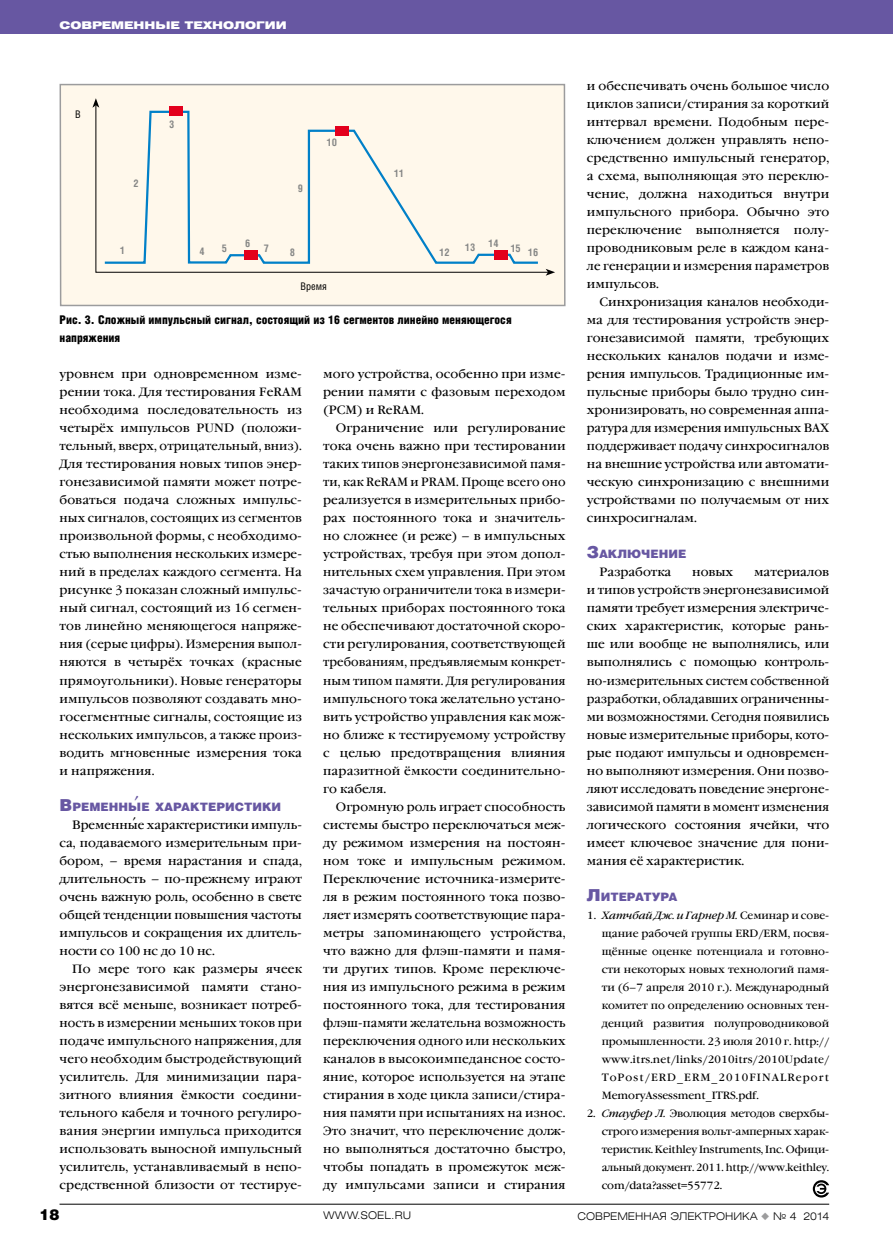
<style>
.page{position:relative;width:893px;height:1251px;background:#fff}
.page>*{position:absolute;margin:0;border:0;box-sizing:border-box;transform-origin:0 0}
.t1{font:900 15px "Helios";color:#000}
.t2{font:12px/18px "Garamond Book C";letter-spacing:.01em;color:#000;text-align:justify}
.t3{font:900 12px/18px "Helios Cond";color:#000}
.t4{font:900 11.55px "Helios";color:#6757a2}
.t5{font:10.5px/18px "Garamond Book C";letter-spacing:-.005em;color:#000;text-align:justify}
.t6{font:300 10.5px "Helios Ext";color:#000}
.t7{font:700 10.5px "Helios Cond";color:#868786}
.t8{font:900 10.5px "Helios Ext";color:#fff}
.t9{font:10.5px "Helios Cond";color:#000}
.s1{font-size:16.5px}
.s2{font-style:italic}
.s3{color:#9c9c9d}
</style>
<div class="page">
<div style="left:0;top:0;width:893px;height:34px;background:#6757a2"></div>
<hr style="left:60px;top:1203px;width:769px;height:1px;background:#000">
<div style="left:60px;top:85px;width:505px;height:220px;background:#fff8eb"></div>
<svg style="left:95px;top:106px;width:451px;height:167px"></svg>
<svg style="left:92px;top:98px;width:7px;height:10px"></svg>
<svg style="left:546px;top:269px;width:9px;height:7px"></svg>
<svg style="left:103px;top:110px;width:437px;height:155px"></svg>
<div style="left:494px;top:250px;width:13px;height:9px;background:#e3001d"></div>
<div style="left:336px;top:126px;width:13px;height:10px;background:#e3001d"></div>
<div style="left:244px;top:251px;width:14px;height:9px;background:#e3001d"></div>
<div style="left:169px;top:107px;width:14px;height:9px;background:#e3001d"></div>
<div style="left:60px;top:84px;width:506px;height:222px;border:2px solid #9c9c9d"></div>
<svg style="left:813px;top:1180px;width:16px;height:17px"></svg>
<p class="t8" style="left:60px;top:19px;width:229px">Современные технологии</p>
<p class="t9" style="left:75px;top:108px;width:7px">В</p>
<p class="t7" style="left:134px;top:177px;width:7px">2</p>
<p class="t7" style="left:120px;top:244px;width:6px">1</p>
<p class="t7" style="left:169px;top:118px;width:7px">3</p>
<p class="t7" style="left:199px;top:245px;width:7px">4</p>
<p class="t7" style="left:222px;top:242px;width:7px">5</p>
<p class="t7" style="left:245px;top:237px;width:7px">6</p>
<p class="t7" style="left:264px;top:241px;width:6px">7</p>
<p class="t7" style="left:298px;top:181px;width:7px">9</p>
<p class="t7" style="left:290px;top:246px;width:7px">8</p>
<p class="t7" style="left:327px;top:136px;width:12px">10</p>
<p class="t9" style="left:301px;top:280px;width:28px">Время</p>
<p class="t7" style="left:394px;top:167px;width:11px">11</p>
<p class="t7" style="left:439px;top:245px;width:12px">12</p>
<p class="t7" style="left:465px;top:241px;width:75px">13 14 15 16</p>
<p class="t3" style="left:60px;top:311px;width:454px">Рис. 3. Сложный импульсный сигнал, состоящий из 16 сегментов линейно меняющегося напряжения</p>
<p class="t2" style="left:60px;top:365px;width:244px">уровнем при одновременном изме&shy;рении тока. Для тестирования FeRAM необходима последовательность из четырёх импульсов PUND (положи&shy;тельный, вверх, отрицательный, вниз).<br>Для тестирования новых типов энер&shy;гонезависимой памяти может потре&shy;боваться подача сложных импульс&shy;ных сигналов, состоящих из сегментов произвольной формы, с необходимо&shy;стью выполнения нескольких измере&shy;ний в пределах каждого сегмента. На рисунке 3 показан сложный импульс&shy;ный сигнал, состоящий из 16 сегмен&shy;тов линейно меняющегося напряже&shy;ния (серые цифры). Измерения выпол&shy;няются в четырёх точках (красные прямоугольники). Новые генераторы импульсов позволяют создавать мно&shy;госегментные сигналы, состоящие из нескольких импульсов, а также произ&shy;водить мгновенные измерения тока и напряжения.</p>
<p class="t4" style="left:60px;top:799px;width:223px"><span class="s1">В</span>ременные характеристики</p>
<p class="t2" style="left:60px;top:815px;width:244px;text-indent:13px">Временные характеристики импуль&shy;са, подаваемого измерительным при&shy;бором, – время нарастания и спада, длительность – по-прежнему играют очень важную роль, особенно в свете общей тенденции повышения частоты импульсов и сокращения их длитель&shy;ности со 100 нс до 10 нс.</p>
<p class="t2" style="left:60px;top:959px;width:244px;text-indent:13px">По мере того как размеры ячеек энергонезависимой памяти стано&shy;вятся всё меньше, возникает потреб&shy;ность в измерении меньших токов при подаче импульсного напряжения, для чего необходим быстродействующий усилитель. Для минимизации пара&shy;зитного влияния ёмкости соедини&shy;тельного кабеля и точного регулиро&shy;вания энергии импульса приходится использовать выносной импульсный усилитель, устанавливаемый в непо&shy;средственной близости от тестируе-</p>
<p class="t2" style="left:323px;top:365px;width:244px">мого устройства, особенно при изме&shy;рении памяти с фазовым переходом (PCM) и ReRAM.</p>
<p class="t2" style="left:323px;top:419px;width:244px;text-indent:13px">Ограничение или регулирование тока очень важно при тестировании таких типов энергонезависимой памя&shy;ти, как ReRAM и PRAM. Проще всего оно реализуется в измерительных прибо&shy;рах постоянного тока и значитель&shy;но сложнее (и реже) – в импульсных устройствах, требуя при этом допол&shy;нительных схем управления. При этом зачастую ограничители тока в измери&shy;тельных приборах постоянного тока не обеспечивают достаточной скоро&shy;сти регулирования, соответствующей требованиям, предъявляемым конкрет&shy;ным типом памяти. Для регулирования импульсного тока желательно устано&shy;вить устройство управления как мож&shy;но ближе к тестируемому устройству с целью предотвращения влияния паразитной ёмкости соединительно&shy;го кабеля.</p>
<p class="t2" style="left:323px;top:797px;width:244px;text-indent:13px">Огромную роль играет способность системы быстро переключаться меж&shy;ду режимом измерения на постоян&shy;ном токе и импульсным режимом.<br>Переключение источника-измерите&shy;ля в режим постоянного тока позво&shy;ляет измерять соответствующие пара&shy;метры запоминающего устройства, что важно для флэш-памяти и памя&shy;ти других типов. Кроме переключе&shy;ния из импульсного режима в режим постоянного тока, для тестирования флэш-памяти желательна возможность переключения одного или нескольких каналов в высокоимпедансное состо&shy;яние, которое используется на этапе стирания в ходе цикла записи/стира&shy;ния памяти при испытаниях на износ.<br>Это значит, что переключение долж&shy;но выполняться достаточно быстро, чтобы попадать в промежуток меж&shy;ду импульсами записи и стирания</p>
<p class="t2" style="left:587px;top:77px;width:244px">и обеспечивать очень большое число циклов записи/стирания за короткий интервал времени. Подобным пере&shy;ключением должен управлять непо&shy;средственно импульсный генератор, а схема, выполняющая это переклю&shy;чение, должна находиться внутри импульсного прибора. Обычно это переключение выполняется полу&shy;проводниковым реле в каждом кана&shy;ле генерации и измерения параметров импульсов.</p>
<p class="t2" style="left:587px;top:293px;width:244px;text-indent:13px">Синхронизация каналов необходи&shy;ма для тестирования устройств энер&shy;гонезависимой памяти, требующих нескольких каналов подачи и изме&shy;рения импульсов. Традиционные им&shy;пульсные приборы было трудно син&shy;хронизировать, но современная аппа&shy;ратура для измерения импульсных ВАХ поддерживает подачу синхросигналов на внешние устройства или автомати&shy;ческую синхронизацию с внешними устройствами по получаемым от них синхросигналам.</p>
<p class="t4" style="left:587px;top:547px;width:101px"><span class="s1">З</span>аключение</p>
<p class="t2" style="left:600px;top:563px;width:73px">Разработка</p>
<p class="t2" style="left:692px;top:563px;width:43px">новых</p>
<p class="t2" style="left:587px;top:563px;width:244px;text-indent:167px">материалов и типов устройств энергонезависимой памяти требует измерения электриче&shy;ских характеристик, которые рань&shy;ше или вообще не выполнялись, или выполнялись с помощью контроль&shy;но-измерительных систем собственной разработки, обладавших ограниченны&shy;ми возможностями. Сегодня появились новые измерительные приборы, кото&shy;рые подают импульсы и одновремен&shy;но выполняют измерения. Они позво&shy;ляют исследовать поведение энергоне&shy;зависимой памяти в момент изменения логического состояния ячейки, что имеет ключевое значение для пони&shy;мания её характеристик.</p>
<p class="t4" style="left:587px;top:889px;width:92px"><span class="s1">Л</span>итература</p>
<p class="t5" style="left:602px;top:906px;width:229px;text-indent:-15px">1. <span class="s2">Хатчбай Дж. и Гарнер М.</span> Семинар и сове&shy;щание рабочей группы ERD/ERM, посвя&shy;щённые оценке потенциала и готовно&shy;сти некоторых новых технологий памя&shy;ти (6–7 апреля 2010 г.). Международный комитет по определению основных тен&shy;денций развития полупроводниковой промышленности. 23 июля 2010 г. http:// www.itrs.net/links/2010itrs/2010Update/ ToPost/ERD_ERM_2010FINALReport MemoryAssessment_ITRS.pdf.</p>
<p class="t5" style="left:602px;top:1104px;width:229px;text-indent:-15px">2. <span class="s2">Стауфер Л.</span> Эволюция методов сверхбы&shy;строго измерения вольт-амперных харак&shy;теристик. Keithley Instruments, Inc. Офици&shy;альный документ. 2011. http://www.keithley. com/data?asset=55772.</p>
<p class="t1" style="left:40px;top:1204px;width:22px">18</p>
<p class="t6" style="left:323px;top:1208px;width:89px">WWW.SOEL.RU</p>
<p class="t6" style="left:578px;top:1208px;width:253px">СОВРЕМЕННАЯ ЭЛЕКТРОНИКА <span class="s3">◆</span> № 4 2014</p>
</div>
